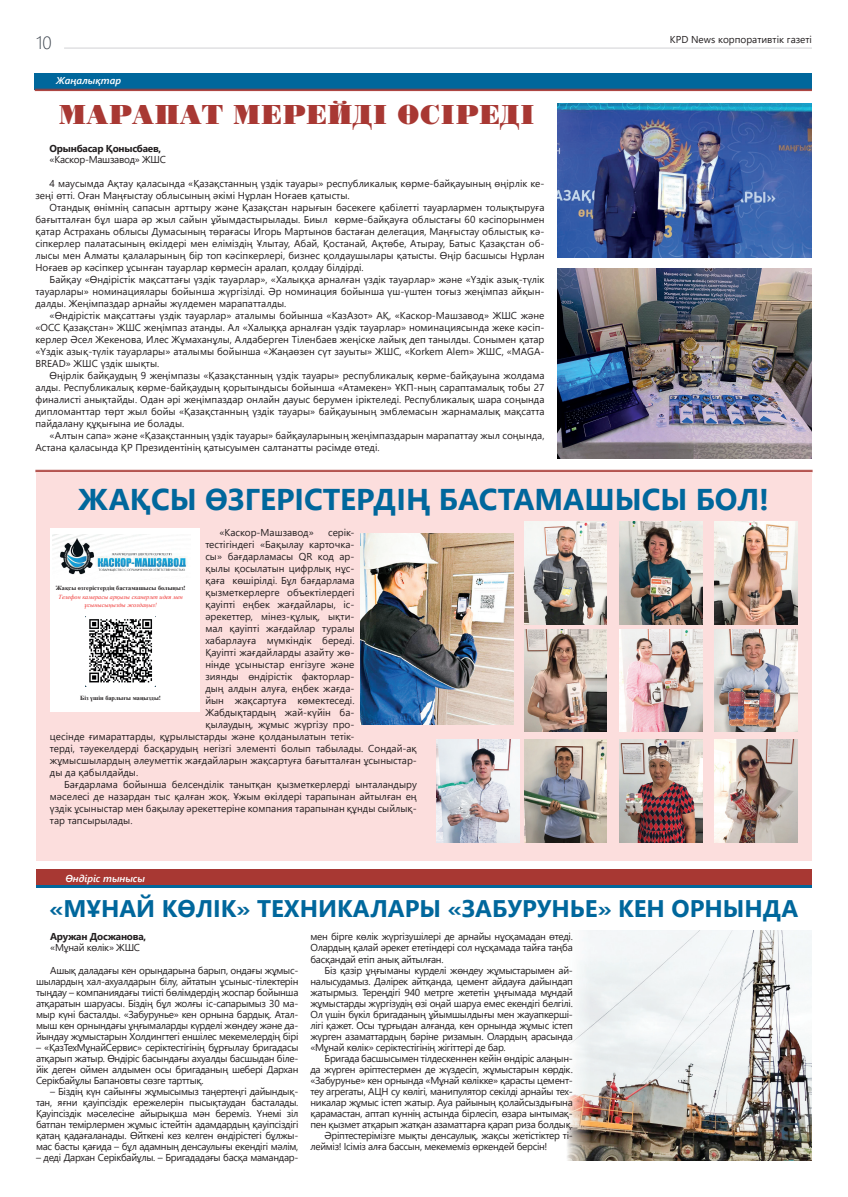
<style>
.page{position:relative;width:848px;height:1197px;background:#fff}
.page>*{position:absolute;margin:0;border:0;box-sizing:border-box;transform-origin:0 0}
.t1{font:700 30px "Segoe UI";color:#00679c}
.t2{font:27px "KZ Poster";color:#a83833}
.t3{font:700 24px "Segoe UI";color:#00679c}
.t4{font:300 18px "Segoe UI";color:#3d444e}
.t5{font:10px/11px "Segoe UI";color:#231f20;text-align:justify}
.t6{font:10px "Segoe UI";letter-spacing:-.03em;color:#231f20}
.t7{font:700 10px "Segoe UI";letter-spacing:-.025em;color:#231f20}
.t8{font:10px "Segoe UI";letter-spacing:-.025em;color:#231f20}
.t9{font:italic 600 10px "Segoe UI";color:#fff}
.t10{font:700 6.2px "Times New Roman";color:#231f20}
.t11{font:italic 6.2px/7.7px "Times New Roman";color:#ee2f2d;text-align:center}
</style>
<div class="page">
<hr style="left:64px;top:48px;width:748px;height:1px;background:#d1d2d4">
<img style="left:567px;top:930px;width:245px;height:230px">
<div style="left:35px;top:74px;width:777px;height:16px;background:#00679c"></div>
<hr style="left:35px;top:90px;width:777px;height:1px;background:#a83833">
<hr style="left:35px;top:89px;width:777px;height:1px;background:#a83833">
<img style="left:557px;top:103px;width:255px;height:154px">
<img style="left:557px;top:268px;width:255px;height:191px">
<hr style="left:35px;top:471px;width:777px;height:1px;background:#a83833">
<hr style="left:35px;top:470px;width:777px;height:1px;background:#a83833">
<div style="left:36px;top:472px;width:776px;height:388px;background:#fcdedd"></div>
<div style="left:50px;top:528px;width:150px;height:183px;background:#fff"></div>
<img style="left:53px;top:534px;width:134px;height:41px">
<img style="left:89px;top:619px;width:64px;height:64px">
<img style="left:360px;top:534px;width:153px;height:190px">
<img style="left:524px;top:522px;width:83px;height:102px">
<img style="left:524px;top:629px;width:83px;height:102px">
<img style="left:524px;top:739px;width:83px;height:103px">
<img style="left:619px;top:522px;width:83px;height:102px">
<img style="left:619px;top:629px;width:83px;height:102px">
<img style="left:619px;top:739px;width:83px;height:103px">
<img style="left:437px;top:739px;width:82px;height:103px">
<img style="left:714px;top:522px;width:83px;height:102px">
<img style="left:714px;top:629px;width:83px;height:102px">
<img style="left:714px;top:739px;width:83px;height:103px">
<div style="left:36px;top:869px;width:776px;height:16px;background:#a83833"></div>
<hr style="left:36px;top:885px;width:776px;height:2px;background:#00679c">
<h3 class="t4" style="left:36px;top:26px;width:17px">10</h3>
<p class="t5" style="left:670px;top:33px;width:143px">KPD News корпоративтік газеті</p>
<p class="t9" style="left:56px;top:71px;width:66px">Жаңалықтар</p>
<h2 class="t2" style="left:59px;top:101px;width:478px">МАРАПАТ МЕРЕЙДІ ҐСІРЕДІ</h2>
<p class="t7" style="left:50px;top:139px;width:113px">Орынбасар Қонысбаев,</p>
<p class="t8" style="left:50px;top:150px;width:118px">«Каскор-Машзавод» ЖШС</p>
<p class="t5" style="left:35px;top:176px;width:510px;line-height:12px;text-indent:14px">4 маусымда Ақтау қаласында «Қазақстанның үздік тауары» республикалық көрме-байқауының өңірлік ке&shy;зеңі өтті. Оған Маңғыстау облысының әкімі Нұрлан Ноғаев қатысты.</p>
<p class="t5" style="left:35px;top:200px;width:510px;line-height:12px;text-indent:14px">Отандық өнімнің сапасын арттыру және Қазақстан нарығын бәсекеге қабілетті тауарлармен толықтыруға бағытталған бұл шара әр жыл сайын ұйымдастырылады. Биыл көрме-байқауға облыстағы 60 кәсіпорынмен қатар Астрахань облысы Думасының төрағасы Игорь Мартынов бастаған делегация, Маңғыстау облыстық кә&shy;сіпкерлер палатасының өкілдері мен еліміздің Ұлытау, Абай, Қостанай, Ақтөбе, Атырау, Батыс Қазақстан об&shy;лысы мен Алматы қалаларының бір топ кәсіпкерлері, бизнес қолдаушылары қатысты. Өңір басшысы Нұрлан Ноғаев әр кәсіпкер ұсынған тауарлар көрмесін аралап, қолдау білдірді.</p>
<p class="t5" style="left:35px;top:272px;width:510px;line-height:12px;text-indent:14px">Байқау «Өндірістік мақсаттағы үздік тауарлар», «Халыққа арналған үздік тауарлар» және «Үздік азық-түлік тауарлары» номинациялары бойынша жүргізілді. Әр номинация бойынша үш-үштен тоғыз жеңімпаз айқын&shy;далды. Жеңімпаздар арнайы жүлдемен марапатталды.</p>
<p class="t5" style="left:35px;top:308px;width:510px;line-height:12px;text-indent:14px">«Өндірістік мақсаттағы үздік тауарлар» аталымы бойынша «КазАзот» АҚ, «Каскор-Машзавод» ЖШС және «ОСС Қазақстан» ЖШС жеңімпаз атанды. Ал «Халыққа арналған үздік тауарлар» номинациясында жеке кәсіп&shy;керлер Әсел Жекенова, Илес Жұмаханұлы, Алдаберген Тіленбаев жеңіске лайық деп танылды. Сонымен қатар «Үздік азық-түлік тауарлары» аталымы бойынша «Жаңаөзен сүт зауыты» ЖШС, «Korkem Alem» ЖШС, «MAGA-BREAD» ЖШС үздік шықты.</p>
<p class="t5" style="left:35px;top:368px;width:510px;line-height:12px;text-indent:14px">Өңірлік байқаудың 9 жеңімпазы «Қазақстанның үздік тауары» республикалық көрме-байқауына жолдама алды. Республикалық көрме-байқаудың қорытындысы бойынша «Атамекен» ҰКП-ның сараптамалық тобы 27 финалисті анықтайды. Одан әрі жеңімпаздар онлайн дауыс берумен іріктеледі. Республикалық шара соңында дипломанттар төрт жыл бойы «Қазақстанның үздік тауары» байқауының эмблемасын жарнамалық мақсатта пайдалану құқығына ие болады.</p>
<p class="t5" style="left:35px;top:428px;width:510px;line-height:12px;text-indent:14px">«Алтын сапа» және «Қазақстанның үздік тауары» байқауларының жеңімпаздарын марапаттау жыл соңында,<br>Астана қаласында ҚР Президентінің қатысуымен салтанатты рәсімде өтеді.</p>
<h1 class="t1" style="left:78px;top:471px;width:692px">ЖАҚСЫ ӨЗГЕРІСТЕРДІҢ БАСТАМАШЫСЫ БОЛ!</h1>
<p class="t5" style="left:219px;top:525px;width:96px">«Каскор-Машзавод»</p>
<p class="t5" style="left:328px;top:525px;width:28px">серік-</p>
<p class="t5" style="left:205px;top:537px;width:151px">тестігіндегі «Бақылау карточка-</p>
<p class="t5" style="left:205px;top:549px;width:151px">сы» бағдарламасы QR код ар-</p>
<p class="t5" style="left:205px;top:561px;width:151px">қылы қосылатын цифрлық нұс-</p>
<p class="t5" style="left:205px;top:573px;width:151px">қаға көшірілді. Бұл бағдарлама</p>
<p class="t5" style="left:205px;top:585px;width:151px">қызметкерлерге объектілердегі</p>
<p class="t5" style="left:205px;top:597px;width:151px">қауіпті еңбек жағдайлары, іс-</p>
<p class="t5" style="left:205px;top:609px;width:151px">әрекеттер, мінез-құлық, ықти-</p>
<p class="t5" style="left:205px;top:621px;width:151px">мал қауіпті жағдайлар туралы</p>
<p class="t5" style="left:205px;top:633px;width:151px">хабарлауға мүмкіндік береді.</p>
<p class="t5" style="left:205px;top:645px;width:151px">Қауіпті жағдайларды азайту жө-</p>
<p class="t5" style="left:205px;top:657px;width:151px">нінде ұсыныстар енгізуге және</p>
<p class="t5" style="left:205px;top:669px;width:151px">зиянды өндірістік факторлар-</p>
<p class="t5" style="left:205px;top:681px;width:151px">дың алдын алуға, еңбек жағда-</p>
<p class="t5" style="left:205px;top:693px;width:151px">йын жақсартуға көмектеседі.</p>
<p class="t5" style="left:205px;top:705px;width:151px">Жабдықтардың жай-күйін ба-</p>
<p class="t5" style="left:205px;top:717px;width:151px">қылаудың, жұмыс жүргізу про-</p>
<p class="t5" style="left:50px;top:729px;width:306px">цесінде ғимараттарды, құрылыстарды және қолданылатын тетік-</p>
<p class="t5" style="left:50px;top:741px;width:368px">терді, тәуекелдерді басқарудың негізгі элементі болып табылады. Сондай-ақ</p>
<p class="t5" style="left:50px;top:753px;width:368px">жұмысшылардың әлеуметтік жағдайларын жақсартуға бағытталған ұсыныстар-</p>
<p class="t5" style="left:50px;top:765px;width:90px">ды да қабылдайды.</p>
<p class="t5" style="left:64px;top:777px;width:354px">Бағдарлама бойынша белсенділік танытқан қызметкерлерді ынталандыру</p>
<p class="t5" style="left:50px;top:789px;width:368px">мәселесі де назардан тыс қалған жоқ. Ұжым өкілдері тарапынан айтылған ең</p>
<p class="t5" style="left:50px;top:801px;width:368px">үздік ұсыныстар мен бақылау әрекеттеріне компания тарапынан құнды сыйлық-</p>
<p class="t5" style="left:50px;top:813px;width:84px">тар тапсырылады.</p>
<p class="t10" style="left:56px;top:583px;width:131px">Жақсы өзгерістердің бастамашысы болыңыз!</p>
<p class="t11" style="left:59px;top:593px;width:126px">Телефон камерасы арқылы сканерлеп идея мен ұсынысыңызды жолдаңыз!</p>
<p class="t10" style="left:80px;top:693px;width:82px">Біз үшін барлығы маңызды!</p>
<p class="t9" style="left:65px;top:868px;width:81px">Өндіріс тынысы</p>
<h3 class="t3" style="left:50px;top:886px;width:750px">«МҰНАЙ КӨЛІК» ТЕХНИКАЛАРЫ «ЗАБУРУНЬЕ» КЕН ОРНЫНДА</h3>
<p class="t7" style="left:50px;top:927px;width:97px">Аружан Досжанова,</p>
<p class="t8" style="left:50px;top:938px;width:91px">«Мұнай көлік» ЖШС</p>
<p class="t5" style="left:36px;top:963px;width:264px;text-indent:14px">Ашық даладағы кен орындарына барып, ондағы жұмыс&shy;шылардың хал-ахуалдарын білу, айтатын ұсыныс-тілектерін тыңдау – компаниядағы тиісті бөлімдердің жоспар бойынша атқаратын шаруасы. Біздің бұл жолғы іс-сапарымыз 30 ма&shy;мыр күні басталды. «Забурунье» кен орнына бардық. Атал&shy;мыш кен орнындағы ұңғымаларды күрделі жөндеу және да&shy;йындау жұмыстарын Холдингтегі еншілес мекемелердің бірі</p>
<p class="t5" style="left:36px;top:1040px;width:264px">– «ҚазТехМұнайСервис» серіктестігінің бұрғылау бригадасы атқарып жатыр. Өндіріс басындағы ахуалды басшыдан біле&shy;йік деген оймен алдымен осы бригаданың шебері Дархан Серікбайұлы Бапановты сөзге тарттық.</p>
<p class="t5" style="left:36px;top:1084px;width:264px;text-indent:14px">– Біздің күн сайынғы жұмысымыз таңертеңгі дайындық&shy;тан, яғни қауіпсіздік ережелерін пысықтаудан басталады.<br>Қауіпсіздік мәселесіне айырықша мән береміз. Үнемі зіл батпан темірлермен жұмыс істейтін адамдардың қауіпсіздігі қатаң қадағаланады. Өйткені кез келген өндірістегі бұлжы&shy;мас басты қағида – бұл адамның денсаулығы екендігі мәлім,</p>
<p class="t6" style="left:36px;top:1147px;width:264px">– деді Дархан Серікбайұлы. – Бригададағы басқа мамандар-</p>
<p class="t5" style="left:310px;top:930px;width:264px">мен бірге көлік жүргізушілері де арнайы нұсқамадан өтеді.<br>Олардың қалай әрекет ететіндері сол нұсқамада тайға таңба басқандай етіп анық айтылған.</p>
<p class="t5" style="left:310px;top:963px;width:264px;text-indent:14px">Біз қазір ұңғыманы күрделі жөндеу жұмыстарымен ай&shy;налысудамыз. Дәлірек айтқанда, цемент айдауға дайындап жатырмыз. Тереңдігі 940 метрге жететін ұңғымада мұндай жұмыстарды жүргізудің өзі оңай шаруа емес екендігі белгілі.<br>Ол үшін бүкіл бригаданың ұйымшылдығы мен жауапкерші&shy;лігі қажет. Осы тұрғыдан алғанда, кен орнында жұмыс істеп жүрген азаматтардың бәріне ризамын. Олардың арасында «Мұнай көлік» серіктестігінің жігіттері де бар.</p>
<p class="t6" style="left:324px;top:1048px;width:250px">Бригада басшысымен тілдескеннен кейін өндіріс алаңын-</p>
<p class="t6" style="left:310px;top:1059px;width:264px">да жүрген әріптестермен де жүздесіп, жұмыстарын көрдік.</p>
<p class="t6" style="left:310px;top:1070px;width:264px">«Забурунье» кен орнында «Мұнай көлікке» қарасты цемент-</p>
<p class="t6" style="left:310px;top:1081px;width:264px">теу агрегаты, АЦН су көлігі, манипулятор секілді арнайы тех-</p>
<p class="t6" style="left:310px;top:1092px;width:264px">никалар жұмыс істеп жатыр. Ауа райының қолайсыздығына</p>
<p class="t6" style="left:310px;top:1103px;width:264px">қарамастан, аптап күннің астында бірлесіп, өзара ынтымақ-</p>
<p class="t6" style="left:310px;top:1114px;width:264px">пен қызмет атқарып жатқан азаматтарға қарап риза болдық.</p>
<p class="t6" style="left:324px;top:1125px;width:250px">Әріптестерімізге мықты денсаулық, жақсы жетістіктер ті-</p>
<p class="t6" style="left:310px;top:1136px;width:238px">лейміз! Ісіміз алға бассын, мекемеміз өркендей берсін!</p>
</div>
